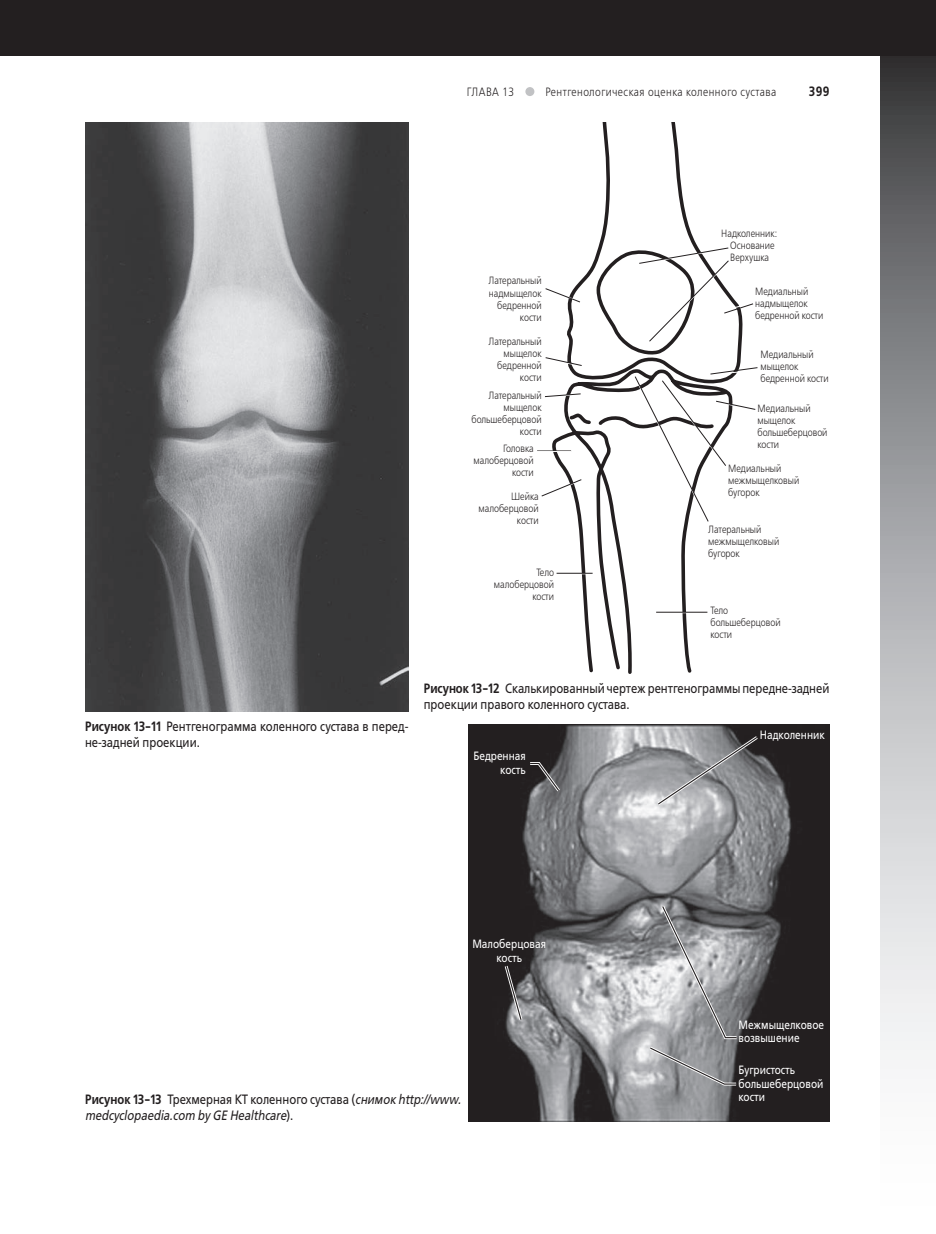
<style>
.page{position:relative;width:936px;height:1234px;background:#fff}
.page>*{position:absolute;margin:0;border:0;box-sizing:border-box;transform-origin:0 0}
.t1{font:13.5px/16.2px "Free Set C";letter-spacing:-.005em;color:#231f20;scale:.84 1}
.t2{font:italic 13.5px/16.2px "Free Set C";color:#231f20;scale:.84 1}
.t3{font:700 13.5px "Free Set C";color:#231f20;scale:.84 1}
.t4{font:12px/13.5px "Free Set C";color:#fff;scale:.84 1}
.t5{font:12px "Free Set Light C";letter-spacing:.05em;color:#231f20;scale:.84 1}
.t6{font:10.5px/12px "Free Set Light C";color:#231f20;scale:.84 1}
.s1{font-weight:700}
.s2{font-weight:700;font-style:normal}
.s3{font-style:normal}
</style>
<div class="page">
<svg style="left:880px;top:55px;width:55px;height:1005px;background:#a3a4a7"></svg>
<hr style="left:0;top:0;width:1px;height:55px;background:#231f20">
<div style="left:1px;top:0;width:934px;height:55px;background:#231f20"></div>
<div style="left:525px;top:87px;width:9px;height:9px;background:#c1c2c4;border-radius:50%"></div>
<img style="left:85px;top:122px;width:323px;height:589px">
<svg style="left:584px;top:122px;width:114px;height:552px"></svg>
<svg style="left:537px;top:247px;width:221px;height:365px"></svg>
<hr style="left:500px;top:451px;width:71px;height:1px;background:#fff">
<img style="left:468px;top:724px;width:361px;height:397px">
<svg style="left:654px;top:733px;width:107px;height:75px;background:#949598"></svg>
<svg style="left:646px;top:902px;width:93px;height:184px;background:#9e9fa2"></svg>
<svg style="left:527px;top:760px;width:36px;height:34px"></svg>
<svg style="left:502px;top:962px;width:22px;height:61px"></svg>
<p class="t5" style="left:467px;top:86px;width:58px">ГЛАВА 13</p>
<p class="t5" style="left:545px;top:86px;width:276px">Рентгенологическая оценка коленного сустава</p>
<p class="t3" style="left:808px;top:84px;width:26px">399</p>
<p class="t6" style="left:488px;top:275px;width:65px;text-align:right">Латеральный надмыщелок бедренной кости</p>
<p class="t6" style="left:488px;top:336px;width:65px;text-align:right">Латеральный мыщелок бедренной кости</p>
<p class="t6" style="left:471px;top:389px;width:85px;text-align:right">Латеральный мыщелок большеберцовой кости</p>
<p class="t6" style="left:473px;top:443px;width:73px;text-align:right">Головка малоберцовой кости</p>
<p class="t6" style="left:478px;top:491px;width:73px;text-align:right">Шейка малоберцовой кости</p>
<p class="t6" style="left:494px;top:566px;width:73px;text-align:right">Тело малоберцовой кости</p>
<p class="t6" style="left:730px;top:228px;width:57px;text-indent:-9px">Надколенник:<br>Основание<br>Верхушка</p>
<p class="t6" style="left:755px;top:286px;width:83px">Медиальный надмыщелок бедренной кости</p>
<p class="t6" style="left:760px;top:348px;width:83px">Медиальный мыщелок бедренной кости</p>
<p class="t6" style="left:757px;top:403px;width:85px">Медиальный мыщелок большеберцовой кости</p>
<p class="t6" style="left:728px;top:463px;width:86px">Медиальный межмыщелковый бугорок</p>
<p class="t6" style="left:708px;top:523px;width:86px">Латеральный межмыщелковый бугорок</p>
<p class="t6" style="left:710px;top:605px;width:85px">Тело большеберцовой кости</p>
<p class="t1" style="left:85px;top:717px;width:386px"><span class="s1">Рисунок 13‑11</span> Рентгенограмма коленного сустава в перед&shy;не-задней проекции.</p>
<p class="t1" style="left:424px;top:680px;width:484px"><span class="s1">Рисунок 13‑12</span> Скалькированный чертеж рентгенограммы передне-задней проекции правого коленного сустава.</p>
<p class="t4" style="left:473px;top:749px;width:64px;text-align:right">Бедренная кость</p>
<p class="t4" style="left:760px;top:728px;width:79px">Надколенник</p>
<p class="t4" style="left:472px;top:937px;width:89px;text-align:center">Малоберцовая кость</p>
<p class="t2" style="left:85px;top:1090px;width:449px"><span class="s2">Рисунок 13‑13</span> <span class="s3">Трехмерная КТ коленного сустава (</span>снимок http://www. medcyclopaedia.com by GE Healthcare<span class="s3">).</span></p>
<p class="t4" style="left:738px;top:1017px;width:104px">Межмыщелковое возвышение</p>
<p class="t4" style="left:738px;top:1063px;width:103px">Бугристость большеберцовой кости</p>
</div>
